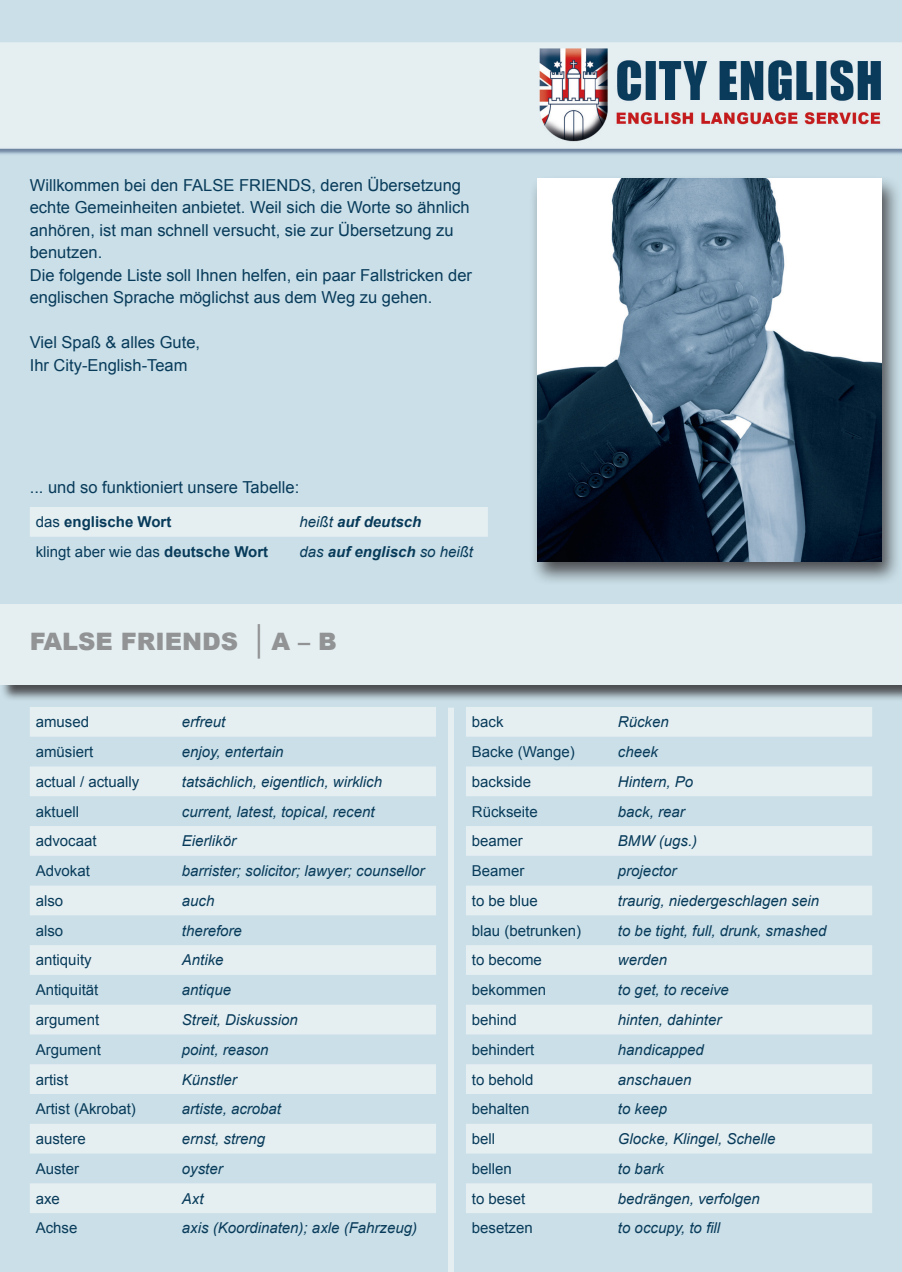
<style>
.page{position:relative;width:902px;height:1272px;background:#fff}
.page>*{position:absolute;margin:0;border:0;box-sizing:border-box;transform-origin:0 0}
.t1{font:900 24px "Arial";color:#919394}
.t2{font:16.5px/22.5px "Arial";color:#083b5a}
.t3{font:italic 15px "Arial";color:#083b5a}
.t4{font:15px "Arial";color:#083b5a}
.t5{font:italic 700 15px "Arial";color:#083b5a}
.t6{font:700 15px "Arial";color:#083b5a}
.s1{font-weight:400}
.s2{font-weight:700}
.s3{font-family:"Minion Pro";font-weight:400;font-size:34.5px}
</style>
<div class="page">
<img style="left:0;top:0;width:901px;height:1271px">
<svg style="left:30px;top:707px;width:406px;height:506px;background:#d8e7ed"></svg>
<svg style="left:466px;top:707px;width:406px;height:506px;background:#d8e7ed"></svg>
<div style="left:448px;top:707px;width:6px;height:564px;background:#e5eff2"></div>
<div style="left:0;top:604px;width:901px;height:97px;background:#231f20;opacity:.75"></div>
<div style="left:0;top:604px;width:901px;height:81px;background:#e5eff2"></div>
<div style="left:30px;top:507px;width:458px;height:29px;background:#e5eff2"></div>
<div style="left:529px;top:175px;width:372px;height:411px;background:#231f20;opacity:.75"></div>
<img style="left:537px;top:179px;width:344px;height:382px">
<p class="t2" style="left:30px;top:174px;width:444px">Willkommen bei den False Friends, deren Übersetzung echte Gemeinheiten anbietet. Weil sich die Worte so ähnlich anhören, ist man schnell versucht, sie zur Übersetzung zu benutzen.<br>Die folgende Liste soll I hnen helfen, ein paar Fallstricken der englischen Sprache möglichst aus dem Weg zu gehen.</p>
<p class="t2" style="left:30px;top:331px;width:172px">Viel Spaß &amp; alles Gute,<br>I hr City-English-Team</p>
<p class="t2" style="left:30px;top:476px;width:271px">... und so funktioniert unsere Tabelle:</p>
<p class="t6" style="left:36px;top:512px;width:137px"><span class="s1">das</span> englische Wort</p>
<p class="t5" style="left:299px;top:512px;width:123px"><span class="s1">heißt</span> auf deutsch</p>
<p class="t4" style="left:36px;top:542px;width:234px">klingt aber wie das <span class="s2">deutsche Wort</span></p>
<p class="t5" style="left:299px;top:542px;width:175px"><span class="s1">das</span> auf englisch <span class="s1">so heißt</span></p>
<h1 class="t1" style="left:30px;top:623px;width:308px">FALSE FRIENDS <span class="s3">|</span> A – B</h1>
<p class="t4" style="left:36px;top:712px;width:55px">amused</p>
<p class="t3" style="left:182px;top:712px;width:45px">erfreut</p>
<p class="t4" style="left:36px;top:742px;width:59px">amüsiert</p>
<p class="t3" style="left:182px;top:742px;width:103px">enjoy, entertain</p>
<p class="t4" style="left:36px;top:771px;width:105px">actual / actually</p>
<p class="t3" style="left:182px;top:771px;width:202px">tatsächlich, eigentlich, wirklich</p>
<p class="t4" style="left:36px;top:801px;width:45px">aktuell</p>
<p class="t3" style="left:182px;top:801px;width:194px">current, latest, topical, recent</p>
<p class="t4" style="left:36px;top:831px;width:62px">advocaat</p>
<p class="t3" style="left:182px;top:831px;width:56px">Eierlikör</p>
<p class="t4" style="left:36px;top:861px;width:56px">Advokat</p>
<p class="t3" style="left:182px;top:861px;width:244px">barrister; solicitor; lawyer; counsellor</p>
<p class="t4" style="left:36px;top:890px;width:29px">also</p>
<p class="t3" style="left:182px;top:890px;width:34px">auch</p>
<p class="t4" style="left:36px;top:920px;width:29px">also</p>
<p class="t3" style="left:182px;top:920px;width:62px">therefore</p>
<p class="t4" style="left:36px;top:950px;width:57px">antiquity</p>
<p class="t3" style="left:182px;top:950px;width:43px">Antike</p>
<p class="t4" style="left:36px;top:980px;width:64px">Antiquität</p>
<p class="t3" style="left:182px;top:980px;width:51px">antique</p>
<p class="t4" style="left:36px;top:1009px;width:65px">argument</p>
<p class="t3" style="left:182px;top:1010px;width:117px">Streit, Diskussion</p>
<p class="t4" style="left:36px;top:1039px;width:67px">Argument</p>
<p class="t3" style="left:182px;top:1039px;width:88px">point, reason</p>
<p class="t4" style="left:36px;top:1069px;width:34px">artist</p>
<p class="t3" style="left:182px;top:1069px;width:57px">Künstler</p>
<p class="t4" style="left:36px;top:1099px;width:102px">Artist (Akrobat)</p>
<p class="t3" style="left:182px;top:1099px;width:101px">artiste, acrobat</p>
<p class="t4" style="left:36px;top:1128px;width:52px">austere</p>
<p class="t3" style="left:182px;top:1129px;width:85px">ernst, streng</p>
<p class="t4" style="left:36px;top:1158px;width:45px">Auster</p>
<p class="t3" style="left:182px;top:1158px;width:42px">oyster</p>
<p class="t4" style="left:36px;top:1188px;width:26px">axe</p>
<p class="t3" style="left:182px;top:1188px;width:23px">Axt</p>
<p class="t4" style="left:36px;top:1218px;width:43px">Achse</p>
<p class="t3" style="left:182px;top:1218px;width:237px">axis (Koordinaten); axle (Fahrzeug)</p>
<p class="t4" style="left:472px;top:712px;width:33px">back</p>
<p class="t3" style="left:618px;top:712px;width:52px">Rücken</p>
<p class="t4" style="left:472px;top:742px;width:104px">Backe (Wange)</p>
<p class="t3" style="left:618px;top:742px;width:42px">cheek</p>
<p class="t4" style="left:472px;top:771px;width:61px">backside</p>
<p class="t3" style="left:618px;top:771px;width:77px">Hintern, Po</p>
<p class="t4" style="left:472px;top:801px;width:67px">Rückseite</p>
<p class="t3" style="left:618px;top:801px;width:68px">back, rear</p>
<p class="t4" style="left:472px;top:831px;width:52px">beamer</p>
<p class="t3" style="left:618px;top:831px;width:81px">BMW (ugs.)</p>
<p class="t4" style="left:472px;top:861px;width:54px">Beamer</p>
<p class="t3" style="left:618px;top:861px;width:60px">projector</p>
<p class="t4" style="left:472px;top:890px;width:67px">to be blue</p>
<p class="t3" style="left:618px;top:890px;width:202px">traurig, niedergeschlagen sein</p>
<p class="t4" style="left:472px;top:920px;width:111px">blau (betrunken)</p>
<p class="t3" style="left:618px;top:920px;width:210px">to be tight, full, drunk, smashed</p>
<p class="t4" style="left:472px;top:950px;width:72px">to become</p>
<p class="t3" style="left:618px;top:950px;width:51px">werden</p>
<p class="t4" style="left:472px;top:980px;width:76px">bekommen</p>
<p class="t3" style="left:618px;top:980px;width:112px">to get, to receive</p>
<p class="t4" style="left:472px;top:1009px;width:47px">behind</p>
<p class="t3" style="left:618px;top:1010px;width:105px">hinten, dahinter</p>
<p class="t4" style="left:472px;top:1039px;width:64px">behindert</p>
<p class="t3" style="left:618px;top:1039px;width:87px">handicapped</p>
<p class="t4" style="left:472px;top:1069px;width:63px">to behold</p>
<p class="t3" style="left:618px;top:1069px;width:75px">anschauen</p>
<p class="t4" style="left:472px;top:1099px;width:59px">behalten</p>
<p class="t3" style="left:618px;top:1099px;width:51px">to keep</p>
<p class="t4" style="left:472px;top:1128px;width:25px">bell</p>
<p class="t3" style="left:618px;top:1129px;width:159px">Glocke, Klingel, Schelle</p>
<p class="t4" style="left:472px;top:1158px;width:42px">bellen</p>
<p class="t3" style="left:618px;top:1158px;width:47px">to bark</p>
<p class="t4" style="left:472px;top:1188px;width:55px">to beset</p>
<p class="t3" style="left:618px;top:1188px;width:143px">bedrängen, verfolgen</p>
<p class="t4" style="left:472px;top:1218px;width:62px">besetzen</p>
<p class="t3" style="left:618px;top:1218px;width:104px">to occupy, to fill</p>
</div>
